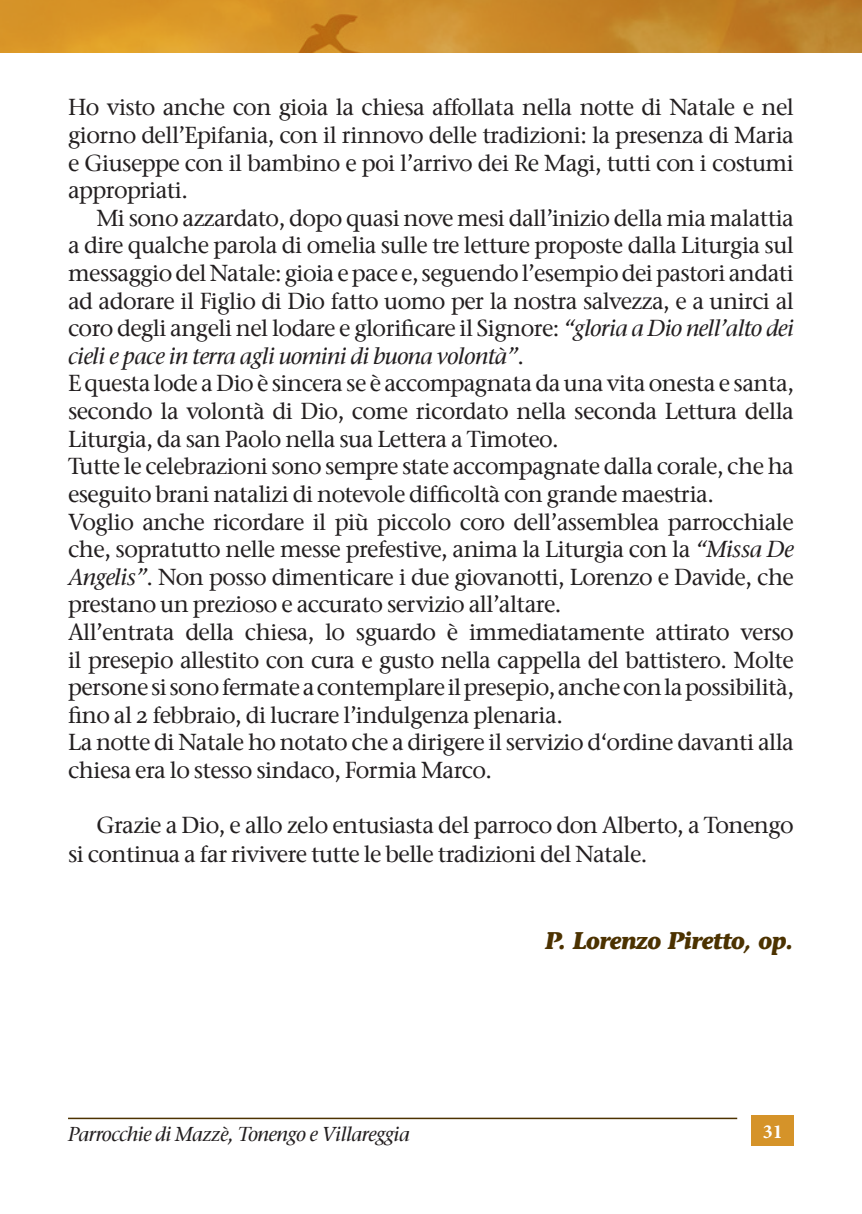
<style>
.page{position:relative;width:862px;height:1214px;background:#fff}
.page>*{position:absolute;margin:0;border:0;box-sizing:border-box;transform-origin:0 0}
.t1{font:italic 700 24px "Stone Inf OSITC";letter-spacing:-.025em;color:#4c3200}
.t2{font:500 23px/27.6px "Stone Serif OSITC";letter-spacing:-.025em;color:#231f20;text-align:justify}
.t3{font:italic 500 23px "Stone Serif ITC";letter-spacing:-.025em;color:#231f20}
.t4{font:italic 500 20px "Stone Serif ITC";letter-spacing:-.025em;color:#231f20}
.t5{font:700 20px "Minion Pro";color:#fff}
.s1{font-family:"Stone Serif ITC";font-style:italic}
.s2{font-family:"Stone Serif OSITC";font-style:normal}
</style>
<div class="page">
<div style="left:751px;top:1115px;width:43px;height:30px;background:#d59329"></div>
<img style="left:0;top:0;width:862px;height:52px">
<hr style="left:68px;top:1117px;width:669px;height:1px;background:#4c3200">
<p class="t2" style="left:68px;top:93px;width:727px">Ho visto anche con gioia la chiesa affollata nella notte di Natale e nel giorno dell’Epifania, con il rinnovo delle tradizioni: la presenza di Maria e Giuseppe con il bambino e poi l’arrivo dei Re Magi, tutti con i costumi appropriati.</p>
<p class="t2" style="left:68px;top:203px;width:727px;text-indent:28px">Mi sono azzardato, dopo quasi nove mesi dall’inizio della mia malattia a dire qualche parola di omelia sulle tre letture proposte dalla Liturgia sul messaggio del Natale: gioia e pace e, seguendo l’esempio dei pastori andati ad adorare il Figlio di Dio fatto uomo per la nostra salvezza, e a unirci al coro degli angeli nel lodare e glorificare il Signore: <span class="s1">“gloria a Dio nell’alto dei</span></p>
<p class="t3" style="left:68px;top:342px;width:457px">cieli e pace in terra agli uomini di buona volontà”<span class="s2">.</span></p>
<p class="t2" style="left:68px;top:369px;width:727px;text-align:left">E questa lode a Dio è sincera se è accompagnata da una vita onesta e santa, secondo la volontà di Dio, come ricordato nella seconda Lettura della Liturgia, da san Paolo nella sua Lettera a Timoteo.<br>Tutte le celebrazioni sono sempre state accompagnate dalla corale, che ha eseguito brani natalizi di notevole difficoltà con grande maestria.<br>Voglio anche ricordare il più piccolo coro dell’assemblea parrocchiale che, sopratutto nelle messe prefestive, anima la Liturgia con la <span class="s1">“Missa De Angelis”</span>. Non posso dimenticare i due giovanotti, Lorenzo e Davide, che prestano un prezioso e accurato servizio all’altare.<br>All’entrata della chiesa, lo sguardo è immediatamente attirato verso il presepio allestito con cura e gusto nella cappella del battistero. Molte persone si sono fermate a contemplare il presepio, anche con la possibilità, fino al 2 febbraio, di lucrare l’indulgenza plenaria.<br>La notte di Natale ho notato che a dirigere il servizio d‘ordine davanti alla chiesa era lo stesso sindaco, Formia Marco.</p>
<p class="t2" style="left:68px;top:810px;width:727px;line-height:28.8px;text-indent:28px">Grazie a Dio, e allo zelo entusiasta del parroco don Alberto, a Tonengo si continua a far rivivere tutte le belle tradizioni del Natale.</p>
<p class="t1" style="left:545px;top:925px;width:250px">P. Lorenzo Piretto, op.</p>
<p class="t4" style="left:68px;top:1121px;width:343px">Parrocchie di Mazzè, Tonengo e Villareggia</p>
<p class="t5" style="left:763px;top:1117px;width:21px">31</p>
</div>
